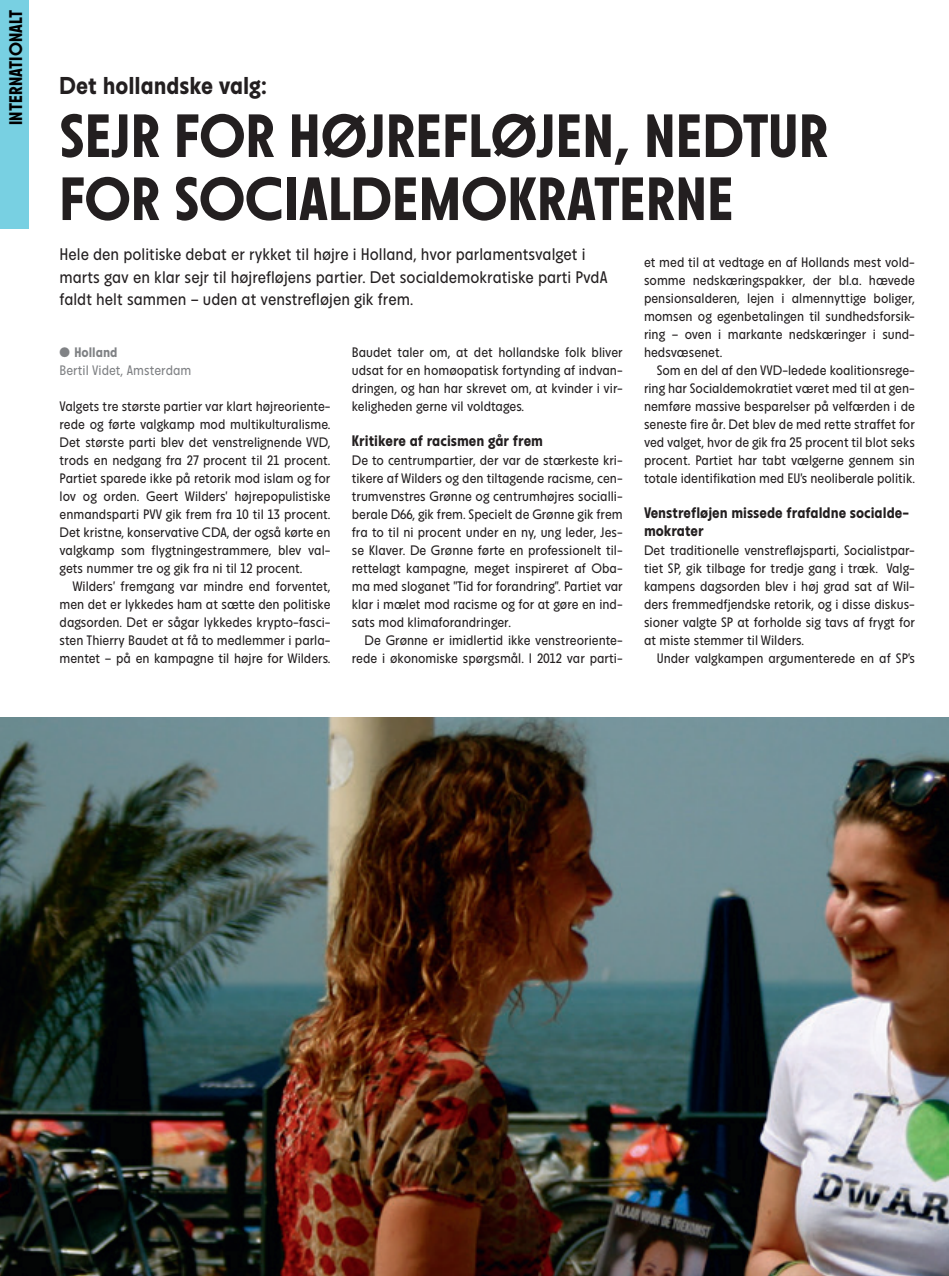
<style>
.page{position:relative;width:949px;height:1276px;background:#fff}
.page>*{position:absolute;margin:0;border:0;box-sizing:border-box;transform-origin:0 0}
.t1{font:700 60px/63px "Maj";color:#231f20}
.t2{font:700 24px "Maj";letter-spacing:-.005em;color:#231f20}
.t3{font:700 18px "Maj";color:#000}
.t4{font:16.5px/22.5px "Maj";color:#231f20}
.t5{font:700 15px/18px "Maj";color:#231f20}
.t6{font:13.5px/18px "Maj";color:#231f20;text-align:justify}
.t7{font:13.5px "Maj";color:#808285}
.t8{font:700 13.5px "Maj";color:#808285}
</style>
<div class="page">
<img style="left:0;top:717px;width:948px;height:559px">
<div style="left:0;top:0;width:28px;height:228px;background:#78d0e2"></div>
<h3 class="t3" style="left:6px;top:125px;width:116px;rotate:-90deg">INTERNATIONALT</h3>
<h2 class="t2" style="left:60px;top:73px;width:209px">Det hollandske valg:</h2>
<h1 class="t1" style="left:60px;top:106px;width:770px">SEJR FOR HØJREFLØJEN, NEDTUR<br>FOR SOCIALDEMOKRATERNE</h1>
<p class="t4" style="left:60px;top:244px;width:549px">Hele den politiske debat er rykket til højre i Holland, hvor parlamentsvalget i marts gav en klar sejr til højrefløjens partier. Det socialdemokratiske parti PvdA faldt helt sammen – uden at venstrefløjen gik frem.</p>
<p class="t8" style="left:60px;top:345px;width:59px">• Holland</p>
<p class="t7" style="left:60px;top:363px;width:133px">Bertil Videt, Amsterdam</p>
<p class="t6" style="left:60px;top:398px;width:272px">Valgets tre største partier var klart højreoriente&shy;rede og førte valgkamp mod multikulturalisme.<br>Det største parti blev det venstrelignende VVD, trods en nedgang fra 27 procent til 21 procent.<br>Partiet sparede ikke på retorik mod islam og for lov og orden. Geert Wilders’ højrepopulistiske enmandsparti PVV gik frem fra 10 til 13 procent.<br>Det kristne, konservative CDA, der også kørte en valgkamp som flygtningestrammere, blev val&shy;gets nummer tre og gik fra ni til 12 procent.</p>
<p class="t6" style="left:60px;top:578px;width:272px;text-indent:13px">Wilders’ fremgang var mindre end forventet, men det er lykkedes ham at sætte den politiske dagsorden. Det er sågar lykkedes krypto-fasci&shy;sten Thierry Baudet at få to medlemmer i parla&shy;mentet – på en kampagne til højre for Wilders.</p>
<p class="t6" style="left:351px;top:344px;width:272px">Baudet taler om, at det hollandske folk bliver udsat for en homøopatisk fortynding af indvan&shy;dringen, og han har skrevet om, at kvinder i vir&shy;keligheden gerne vil voldtages.</p>
<p class="t5" style="left:351px;top:432px;width:193px">Kritikere af racismen går frem</p>
<p class="t6" style="left:351px;top:452px;width:272px">De to centrumpartier, der var de stærkeste kri&shy;tikere af Wilders og den tiltagende racisme, cen&shy;trumvenstres Grønne og centrumhøjres socialli&shy;berale D66, gik frem. Specielt de Grønne gik frem fra to til ni procent under en ny, ung leder, Jes&shy;se Klaver. De Grønne førte en professionelt til&shy;rettelagt kampagne, meget inspireret af Oba&shy;ma med sloganet ”Tid for forandring”. Partiet var klar i mælet mod racisme og for at gøre en ind&shy;sats mod klimaforandringer.</p>
<p class="t6" style="left:351px;top:632px;width:272px;text-align:right">De Grønne er imidlertid ikke venstreoriente&shy;rede i økonomiske spørgsmål. I 2012 var parti-</p>
<p class="t6" style="left:643px;top:254px;width:272px">et med til at vedtage en af Hollands mest vold&shy;somme nedskæringspakker, der bl.a. hævede pensionsalderen, lejen i almennyttige boliger, momsen og egenbetalingen til sundhedsforsik&shy;ring – oven i markante nedskæringer i sund&shy;hedsvæsenet.</p>
<p class="t6" style="left:643px;top:362px;width:272px;text-indent:13px">Som en del af den VVD-ledede koalitionsrege&shy;ring har Socialdemokratiet været med til at gen&shy;nemføre massive besparelser på velfærden i de seneste fire år. Det blev de med rette straffet for ved valget, hvor de gik fra 25 procent til blot seks procent. Partiet har tabt vælgerne gennem sin totale identifikation med EU’s neoliberale politik.</p>
<p class="t5" style="left:643px;top:504px;width:266px">Venstrefløjen missede frafaldne socialde&shy;mokrater</p>
<p class="t6" style="left:643px;top:542px;width:272px">Det traditionelle venstrefløjsparti, Socialistpar&shy;tiet SP, gik tilbage for tredje gang i træk. Valg&shy;kampens dagsorden blev i høj grad sat af Wil&shy;ders fremmedfjendske retorik, og i disse diskus&shy;sioner valgte SP at forholde sig tavs af frygt for at miste stemmer til Wilders.</p>
<p class="t6" style="left:656px;top:650px;width:259px">Under valgkampen argumenterede en af SP’s</p>
</div>
